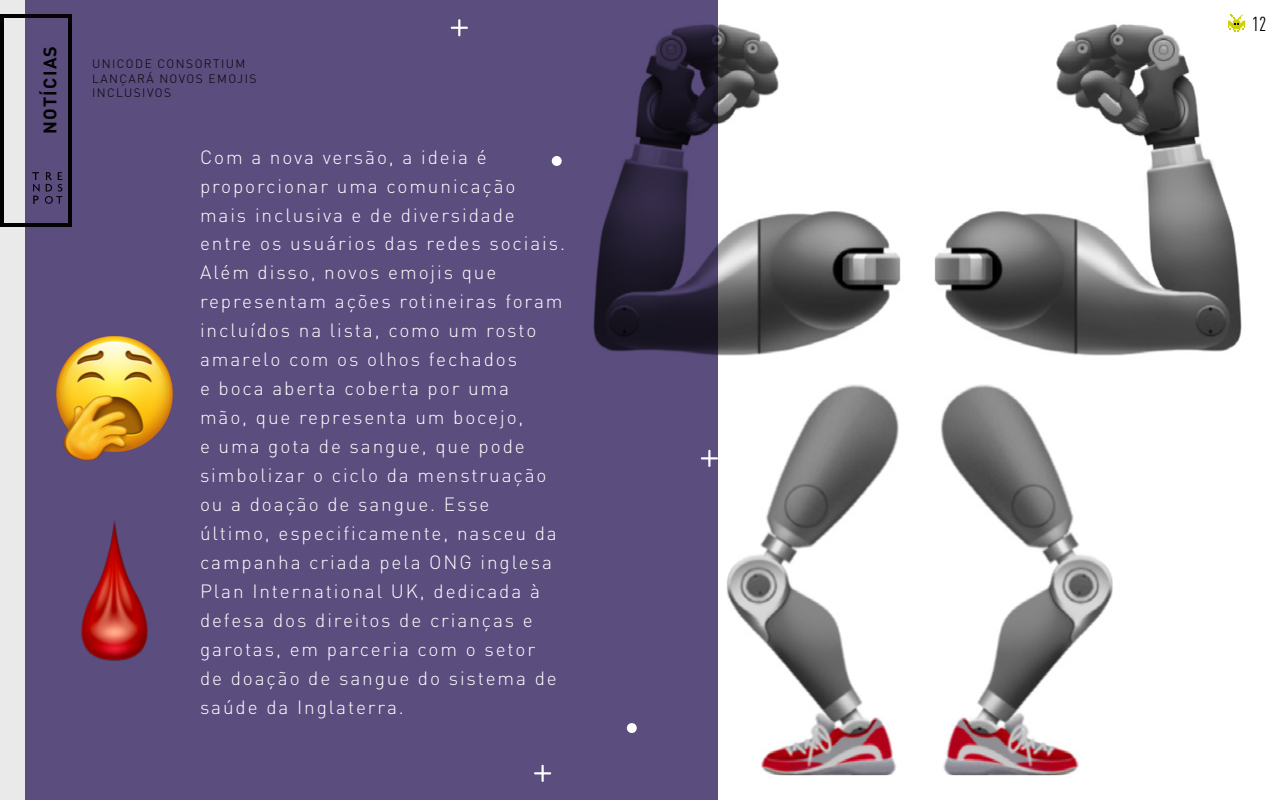
<style>
.page{position:relative;width:1280px;height:800px;background:#fff}
.page>*{position:absolute;margin:0;border:0;box-sizing:border-box;transform-origin:0 0}
.t1{font:condensed 20px "DIN Pro";color:#000}
.t2{font:300 19px/29px "DIN Pro";letter-spacing:.1em;color:#fff}
.t3{font:700 18px "DIN Pro";letter-spacing:.075em;color:#020203}
.t4{font:300 12px/14.4px "DIN Pro";letter-spacing:.12em;color:#020203}
</style>
<div class="page">
<div style="left:25px;top:0;width:693px;height:800px;background:#5b4d7e"></div>
<img style="left:344px;top:12px;width:902px;height:774px">
<svg style="left:32px;top:172px;width:30px;height:32px"></svg>
<div style="left:0;top:0;width:25px;height:800px;background:#eaeaea"></div>
<div style="left:0;top:14px;width:72px;height:213px;border:4px solid #020203"></div>
<img style="left:43px;top:322px;width:144px;height:144px">
<img style="left:43px;top:518px;width:144px;height:144px">
<svg style="left:701px;top:450px;width:17px;height:17px"></svg>
<svg style="left:451px;top:19px;width:17px;height:17px"></svg>
<svg style="left:534px;top:765px;width:17px;height:17px"></svg>
<div style="left:627px;top:723px;width:10px;height:10px;background:#fff;border-radius:50%"></div>
<div style="left:552px;top:156px;width:10px;height:10px;background:#fff;border-radius:50%"></div>
<svg style="left:1228px;top:14px;width:17px;height:18px"></svg>
<p class="t3" style="left:35px;top:134px;width:90px;rotate:-90deg">NOTÍCIAS</p>
<p class="t4" style="left:92px;top:56px;width:166px">UNICODE CONSORTIUM<br>LANÇARÁ NOVOS EMOJIS<br>INCLUSIVOS</p>
<p class="t2" style="left:200px;top:141px;width:367px">Com a nova versão, a ideia é proporcionar uma comunicação mais inclusiva e de diversidade entre os usuários das redes sociais.<br>Além disso, novos emojis que representam ações rotineiras foram incluídos na lista, como um rosto amarelo com os olhos fechados<br>e boca aberta coberta por uma<br>mão, que representa um bocejo,<br>e uma gota de sangue, que pode simbolizar o ciclo da menstruação ou a doação de sangue. Esse<br>último, especificamente, nasceu da campanha criada pela ONG inglesa<br>Plan International UK, dedicada à defesa dos direitos de crianças e garotas, em parceria com o setor<br>de doação de sangue do sistema de saúde da Inglaterra.</p>
<p class="t1" style="left:1252px;top:10px;width:16px">12</p>
</div>
